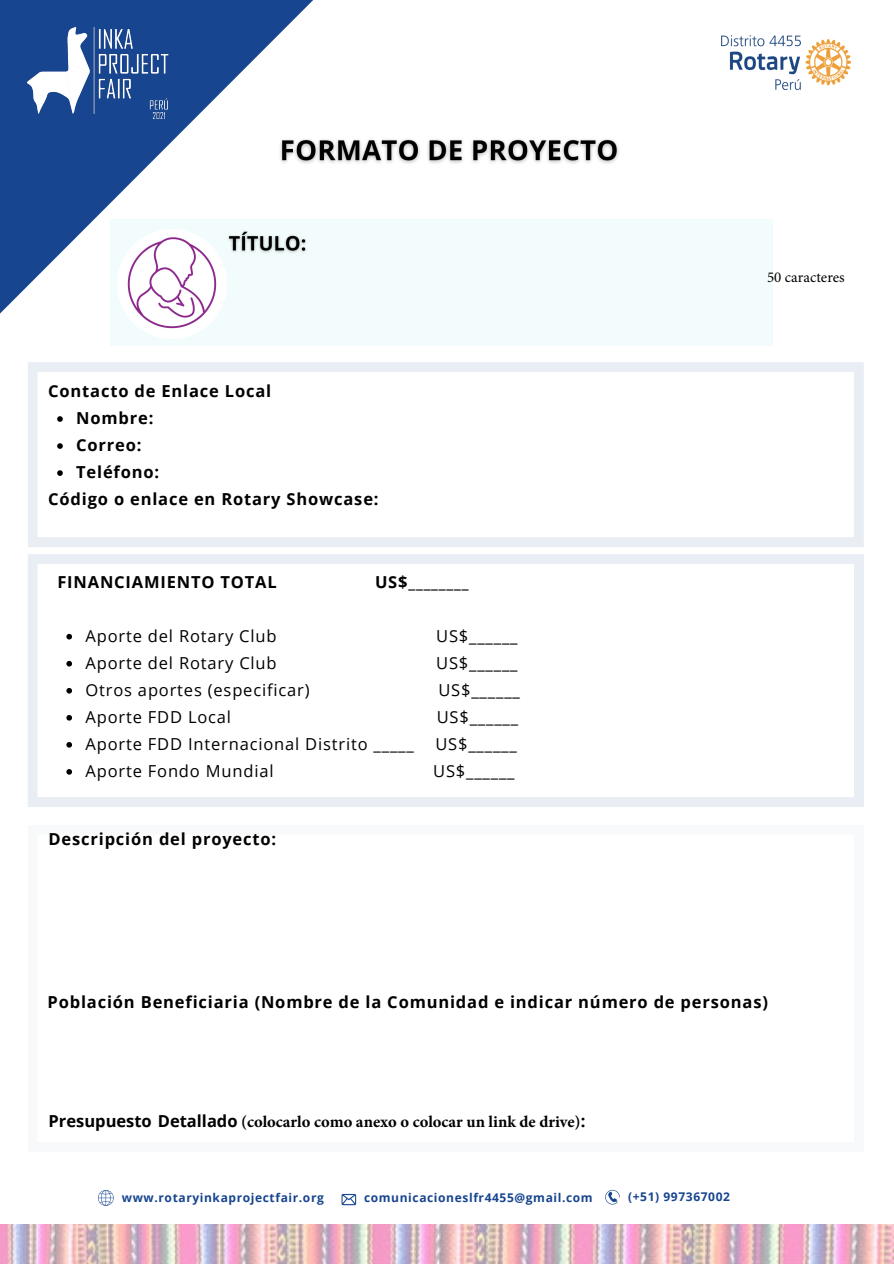
<style>
.page{position:relative;width:894px;height:1264px;background:#fff}
.page>*{position:absolute;margin:0;border:0;box-sizing:border-box;transform-origin:0 0}
.t1{font:700 16.5px "Open Sans";letter-spacing:.05em;color:#000}
.t2{font:16.5px "Open Sans";letter-spacing:.05em;color:#000}
.t3{font:700 16.5px "Minion Pro";color:#000}
.t4{font:15px "Minion Pro";color:#000}
.t5{font:700 12px "Open Sans";letter-spacing:.05em;color:#17458f}
.s1{font-family:"Open Sans"}
</style>
<div class="page">
<div style="left:110px;top:219px;width:662px;height:127px;background:#f3fcfc"></div>
<img style="left:0;top:1224px;width:893px;height:39px">
<svg style="left:0;top:0;width:313px;height:314px;fill:#17458f"></svg>
<img style="left:28px;top:27px;width:140px;height:93px">
<img style="left:721px;top:36px;width:128px;height:54px">
<svg style="left:341px;top:1193px;width:15px;height:12px"></svg>
<svg style="left:605px;top:1189px;width:14px;height:15px"></svg>
<svg style="left:98px;top:1190px;width:16px;height:15px"></svg>
<img style="left:272px;top:124px;width:347px;height:76px">
<img style="left:223px;top:224px;width:88px;height:60px">
<svg style="left:28px;top:554px;width:835px;height:253px"></svg>
<svg style="left:28px;top:362px;width:835px;height:185px"></svg>
<img style="left:117px;top:229px;width:110px;height:110px">
<p class="t1" style="left:48px;top:379px;width:224px">Contacto de Enlace Local</p>
<p class="t1" style="left:76px;top:406px;width:79px">Nombre:</p>
<p class="t1" style="left:76px;top:433px;width:67px">Correo:</p>
<p class="t1" style="left:76px;top:460px;width:85px">Teléfono:</p>
<p class="t1" style="left:48px;top:487px;width:332px">Código o enlace en Rotary Showcase:</p>
<p class="t1" style="left:57px;top:570px;width:221px">FINANCIAMIENTO TOTAL</p>
<p class="t1" style="left:375px;top:570px;width:95px">US$________</p>
<p class="t2" style="left:85px;top:624px;width:193px">Aporte del Rotary Club</p>
<p class="t2" style="left:436px;top:624px;width:83px">US$______</p>
<p class="t2" style="left:85px;top:651px;width:193px">Aporte del Rotary Club</p>
<p class="t2" style="left:436px;top:651px;width:83px">US$______</p>
<p class="t2" style="left:85px;top:678px;width:225px">Otros aportes (especificar)</p>
<p class="t2" style="left:438px;top:678px;width:83px">US$______</p>
<p class="t2" style="left:85px;top:705px;width:147px">Aporte FDD Local</p>
<p class="t2" style="left:436px;top:705px;width:83px">US$______</p>
<p class="t2" style="left:85px;top:732px;width:330px">Aporte FDD Internacional Distrito _____</p>
<p class="t2" style="left:435px;top:732px;width:83px">US$______</p>
<p class="t2" style="left:85px;top:759px;width:189px">Aporte Fondo Mundial</p>
<p class="t2" style="left:433px;top:759px;width:83px">US$______</p>
<p class="t1" style="left:49px;top:827px;width:229px">Descripción del proyecto:</p>
<p class="t4" style="left:766px;top:267px;width:79px">50 caracteres</p>
<p class="t1" style="left:48px;top:989px;width:721px">Población Beneficiaria (Nombre de la Comunidad e indicar número de personas)</p>
<p class="t3" style="left:49px;top:1109px;width:538px"><span class="s1">Presupuesto Detallado</span> (colocarlo como anexo o colocar un link de drive)<span class="s1">:</span></p>
<p class="t5" style="left:122px;top:1188px;width:203px">www.rotaryinkaprojectfair.org</p>
<p class="t5" style="left:364px;top:1188px;width:230px">comunicacioneslfr4455@gmail.com</p>
<p class="t5" style="left:628px;top:1188px;width:103px">(+51) 997367002</p>
</div>
